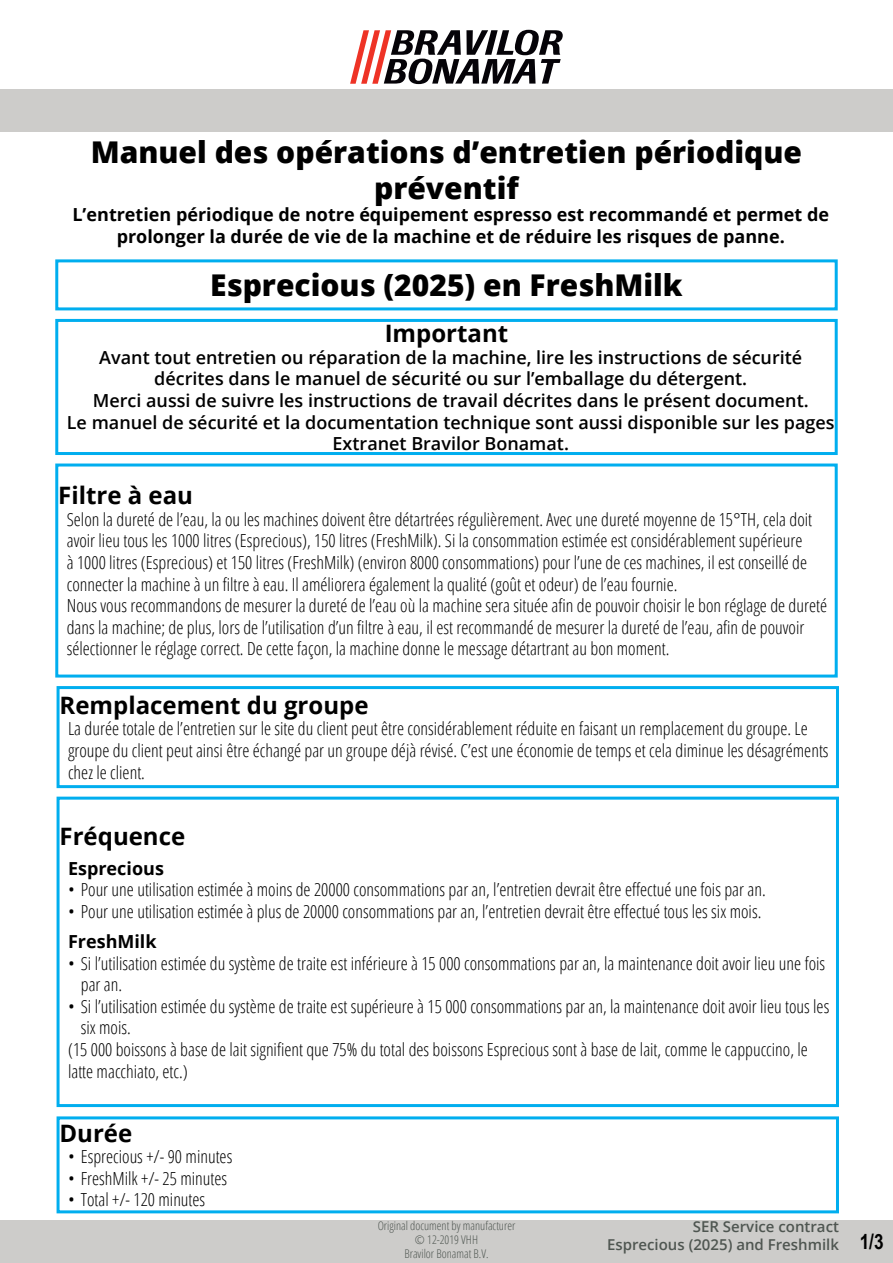
<style>
.page{position:relative;width:893px;height:1263px;background:#fff}
.page>*{position:absolute;margin:0;border:0;box-sizing:border-box;transform-origin:0 0}
.Kop1{font:800 30px/36px "Open Sans";color:#000;text-align:center}
.Kop2{font:700 24px "Open Sans";color:#000}
.Kop2_copy{font:700 21px "Arial Narrow";color:#000}
.Body_text{font:300 condensed 18px/21.6px "Open Sans";color:#000}
.Body_text-2{font:600 18px/21.6px "Open Sans";color:#000;text-align:center}
.Body_text-3{font:700 18px/21.6px "Open Sans";color:#000;text-align:center}
.Kop3{font:700 18px "Open Sans";color:#000}
.t1{font:600 15px/18px "Open Sans";color:#4f5651;text-align:right}
.t2{font:300 condensed 12px/14.4px "Open Sans";color:#4f5651;text-align:center}
</style>
<div class="page">
<div style="left:0;top:1220px;width:893px;height:43px;background:#cdccca"></div>
<div style="left:0;top:89px;width:893px;height:43px;background:#cdccca"></div>
<svg style="left:350px;top:30px;width:213px;height:54px"></svg>
<div style="left:55px;top:259px;width:783px;height:51px;border:3px solid #00aeef"></div>
<div style="left:55px;top:319px;width:783px;height:136px;border:3px solid #00aeef"></div>
<div style="left:55px;top:463px;width:783px;height:214px;border:3px solid #00aeef"></div>
<div style="left:57px;top:686px;width:782px;height:102px;border:3px solid #00aeef"></div>
<div style="left:57px;top:797px;width:782px;height:310px;border:3px solid #00aeef"></div>
<div style="left:57px;top:1116px;width:782px;height:97px;border:3px solid #00aeef"></div>
<p class="Kop1" style="left:91px;top:133px;width:713px">Manuel des opérations d’entretien périodique préventif</p>
<p class="Body_text-3" style="left:72px;top:203px;width:758px">L’entretien périodique de notre équipement espresso est recommandé et permet de prolonger la durée de vie de la machine et de réduire les risques de panne.</p>
<p class="Kop1" style="left:210px;top:266px;width:474px">Esprecious (2025) en FreshMilk</p>
<p class="Kop2" style="left:385px;top:316px;width:125px">Important</p>
<p class="Body_text-2" style="left:99px;top:346px;width:704px">Avant tout entretien ou réparation de la machine, lire les instructions de sécurité décrites dans le manuel de sécurité ou sur l’emballage du détergent.</p>
<p class="Body_text-2" style="left:93px;top:389px;width:717px">Merci aussi de suivre les instructions de travail décrites dans le présent document.</p>
<p class="Body_text-2" style="left:67px;top:411px;width:769px">Le manuel de sécurité et la documentation technique sont aussi disponible sur les pages</p>
<p class="Body_text-2" style="left:333px;top:432px;width:238px">Extranet Bravilor Bonamat.</p>
<p class="Kop2" style="left:58px;top:478px;width:136px">Filtre à eau</p>
<p class="Body_text" style="left:67px;top:508px;width:747px">Selon la dureté de l’eau, la ou les machines doivent être détartrées régulièrement. Avec une dureté moyenne de 15°TH, cela doit avoir lieu tous les 1000 litres (Esprecious), 150 litres (FreshMilk). Si la consommation estimée est considérablement supérieure à 1000 litres (Esprecious) et 150 litres (FreshMilk) (environ 8000 consommations) pour l’une de ces machines, il est conseillé de connecter la machine à un filtre à eau. Il améliorera également la qualité (goût et odeur) de l’eau fournie.</p>
<p class="Body_text" style="left:67px;top:594px;width:762px">Nous vous recommandons de mesurer la dureté de l’eau où la machine sera située afin de pouvoir choisir le bon réglage de dureté dans la machine; de plus, lors de l’utilisation d’un filtre à eau, il est recommandé de mesurer la dureté de l’eau, afin de pouvoir sélectionner le réglage correct. De cette façon, la machine donne le message détartrant au bon moment.</p>
<p class="Kop2" style="left:60px;top:688px;width:310px">Remplacement du groupe</p>
<p class="Body_text" style="left:68px;top:717px;width:762px">La durée totale de l’entretien sur le site du client peut être considérablement réduite en faisant un remplacement du groupe. Le groupe du client peut ainsi être échangé par un groupe déjà révisé. C’est une économie de temps et cela diminue les désagréments chez le client.</p>
<p class="Kop2" style="left:60px;top:819px;width:127px">Fréquence</p>
<p class="Kop3" style="left:68px;top:855px;width:97px">Esprecious</p>
<p class="Body_text" style="left:68px;top:878px;width:699px">• Pour une utilisation estimée à moins de 20000 consommations par an, l’entretien devrait être effectué une fois par an.</p>
<p class="Body_text" style="left:68px;top:900px;width:695px">• Pour une utilisation estimée à plus de 20000 consommations par an, l’entretien devrait être effectué tous les six mois.</p>
<p class="Kop3" style="left:68px;top:929px;width:90px">FreshMilk</p>
<p class="Body_text" style="left:81px;top:951px;width:746px;text-indent:-13px">• Si l’utilisation estimée du système de traite est inférieure à 15 000 consommations par an, la maintenance doit avoir lieu une fois par an.</p>
<p class="Body_text" style="left:81px;top:995px;width:750px;text-indent:-13px">• Si l’utilisation estimée du système de traite est supérieure à 15 000 consommations par an, la maintenance doit avoir lieu tous les six mois.</p>
<p class="Body_text" style="left:68px;top:1038px;width:741px">(15 000 boissons à base de lait signifient que 75% du total des boissons Esprecious sont à base de lait, comme le cappuccino, le latte macchiato, etc.)</p>
<p class="Kop2" style="left:60px;top:1116px;width:74px">Durée</p>
<p class="Body_text" style="left:68px;top:1145px;width:166px">• Esprecious +/- 90 minutes</p>
<p class="Body_text" style="left:68px;top:1167px;width:161px">• FreshMilk +/- 25 minutes</p>
<p class="Body_text" style="left:68px;top:1188px;width:139px">• Total +/- 120 minutes</p>
<p class="t2" style="left:378px;top:1218px;width:139px">Original document by manufacturer © 12-2019 VHH<br>Bravilor Bonamat B.V.</p>
<p class="t1" style="left:607px;top:1217px;width:233px">SER Service contract<br>Esprecious (2025) and Freshmilk</p>
<p class="Kop2_copy" style="left:860px;top:1226px;width:25px">1/3</p>
</div>
